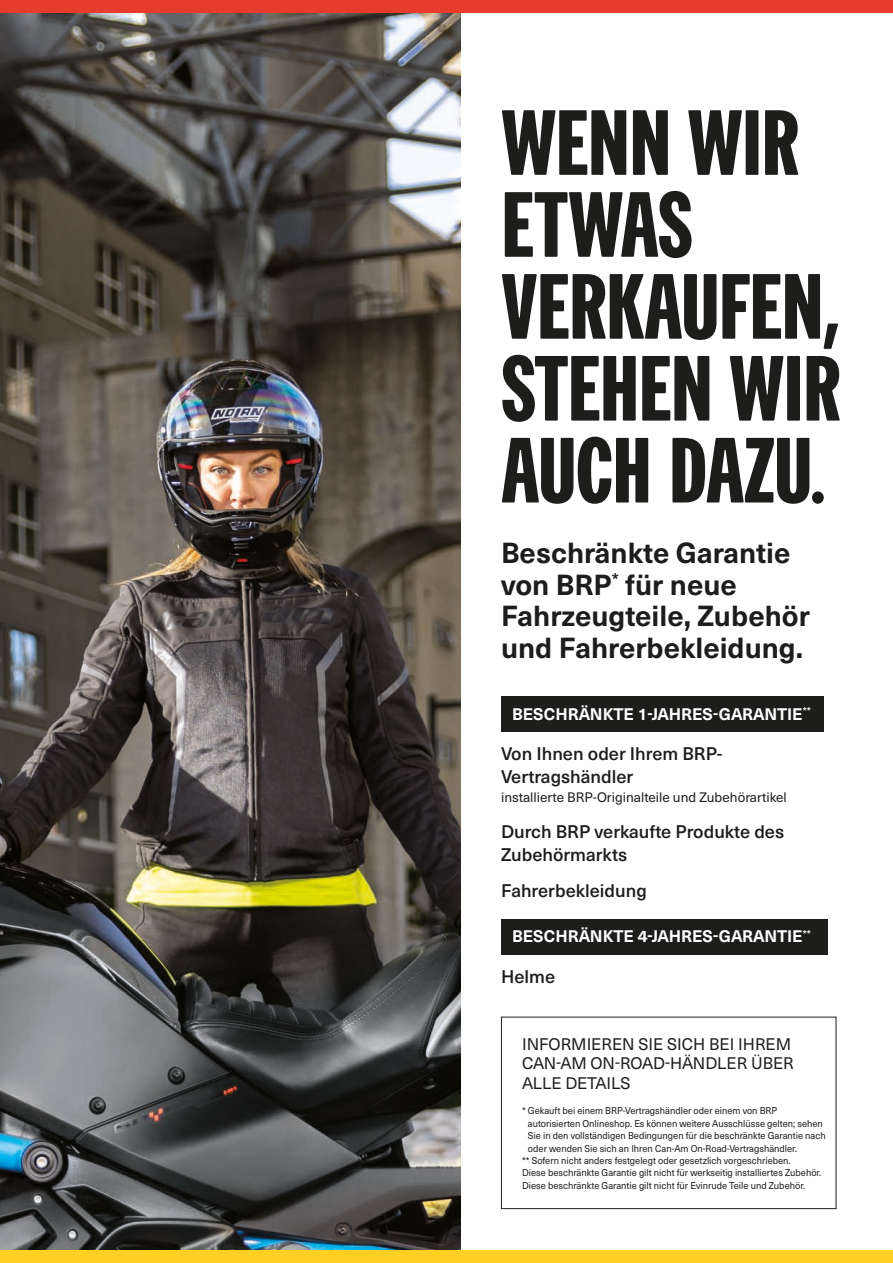
<style>
.page{position:relative;width:893px;height:1263px;background:#fff}
.page>*{position:absolute;margin:0;border:0;box-sizing:border-box;transform-origin:0 0}
.t1{font:700 90px/81.9px "More Gothic";color:#1d1d1b}
.Bloc_25pts_MY19{font:700 28.5px/31.7px "Neue Haas Unica W1 G";color:#1d1d1b}
.Prix_MY20{font:500 18px/22.5px "Neue Haas Unica W1 G";color:#1d1d1b}
.Bloc_25pts_MY19-2{font:16.5px/19.5px "Neue Haas Unica W1 G";color:#1d1d1b}
.Prix_MY20-2{font:700 16.5px "Neue Haas Unica W1 G";letter-spacing:-.005em;color:#fff}
.Prix_MY20-3{font:13.5px "Neue Haas Unica W1 G";color:#1d1d1b}
.Description_MY20{font:9.75px/12.3px "Neue Haas Unica W1 G";color:#1d1d1b;scale:.95 1}
</style>
<div class="page">
<img style="left:0;top:13px;width:460px;height:1237px">
<div style="left:501px;top:1017px;width:335px;height:192px;border:1px solid #1d1d1b"></div>
<div style="left:501px;top:696px;width:323px;height:36px;background:#1d1d1b"></div>
<div style="left:501px;top:919px;width:327px;height:35px;background:#1d1d1b"></div>
<div style="left:0;top:1250px;width:893px;height:13px;background:#ffcf23"></div>
<div style="left:0;top:0;width:893px;height:13px;background:#e73c2c"></div>
<p class="t1" style="left:501px;top:98px;width:340px">WENN WIR<br>ETWAS<br>VERKAUFEN,<br>STEHEN WIR<br>AUCH DAZU.</p>
<p class="Bloc_25pts_MY19" style="left:501px;top:535px;width:310px">Beschränkte Garantie von BRP<sup>*</sup> für neue<br>Fahrzeugteile, Zubehör und Fahrerbekleidung.</p>
<p class="Prix_MY20-2" style="left:512px;top:701px;width:300px">BESCHRÄNKTE 1-JAHRES-GARANTIE<sup>**</sup></p>
<p class="Prix_MY20" style="left:501px;top:741px;width:223px">Von Ihnen oder Ihrem BRP-<br>Vertragshändler</p>
<p class="Prix_MY20-3" style="left:501px;top:787px;width:287px">installierte BRP-Originalteile und Zubehörartikel</p>
<p class="Prix_MY20" style="left:501px;top:819px;width:285px">Durch BRP verkaufte Produkte des<br>Zubehörmarkts</p>
<p class="Prix_MY20" style="left:501px;top:878px;width:147px">Fahrerbekleidung</p>
<p class="Prix_MY20-2" style="left:512px;top:924px;width:300px">BESCHRÄNKTE 4-JAHRES-GARANTIE<sup>**</sup></p>
<p class="Prix_MY20" style="left:501px;top:964px;width:56px">Helme</p>
<p class="Bloc_25pts_MY19-2" style="left:522px;top:1033px;width:273px">INFORMIEREN SIE SICH BEI IHREM<br>CAN-AM ON-ROAD-HÄNDLER ÜBER<br>ALLE DETAILS</p>
<p class="Description_MY20" style="left:528px;top:1104px;width:315px;text-indent:-6px">* Gekauft bei einem BRP-Vertragshändler oder einem von BRP autorisierten Onlineshop. Es können weitere Ausschlüsse gelten; sehen Sie in den vollständigen Bedingungen für die beschränkte Garantie nach oder wenden Sie sich an Ihren Can-Am On-Road-Vertragshändler.</p>
<p class="Description_MY20" style="left:522px;top:1154px;width:284px">** Sofern nicht anders festgelegt oder gesetzlich vorgeschrieben.</p>
<p class="Description_MY20" style="left:522px;top:1166px;width:317px">Diese beschränkte Garantie gilt nicht für werkseitig installiertes Zubehör.<br>Diese beschränkte Garantie gilt nicht für Evinrude Teile und Zubehör.</p>
</div>
